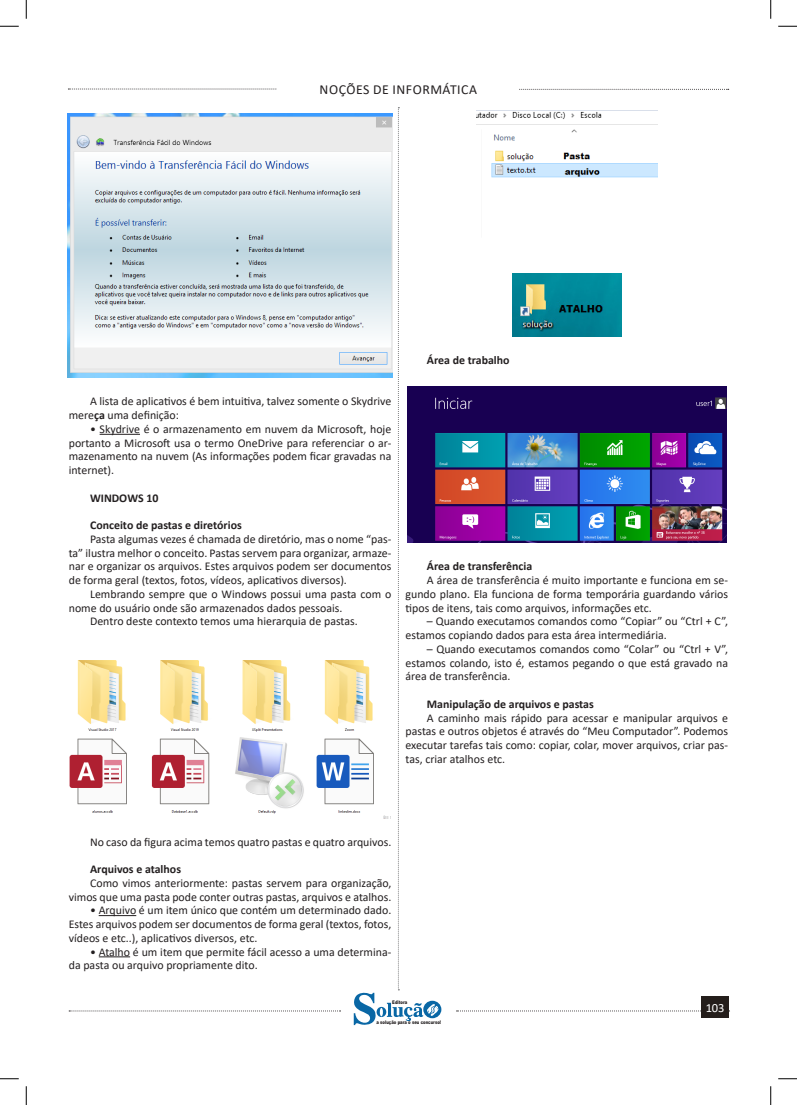
<style>
.page{position:relative;width:797px;height:1105px;background:#fff}
.page>*{position:absolute;margin:0;border:0;box-sizing:border-box;transform-origin:0 0}
.t1{font:13.75px "Calibri";letter-spacing:.04em;color:#231f20}
.t2{font:12.5px "Calibri";color:#fff}
.t3{font:11.88px/13.8px "Calibri";color:#231f20;text-align:justify}
.TITULO_DE_ASSUNTO__C{font:700 11.88px "Calibri";color:#231f20}
.t4{font:900 5px "Arial";color:#231f20;scale:.76 1}
.s1{font-weight:700}
</style>
<div class="page">
<svg style="left:69px;top:1011px;width:271px;height:1px"></svg>
<svg style="left:68px;top:89px;width:209px;height:1px"></svg>
<svg style="left:519px;top:89px;width:209px;height:1px"></svg>
<svg style="left:456px;top:1011px;width:245px;height:1px"></svg>
<div style="left:701px;top:996px;width:28px;height:22px;background:#241e1b"></div>
<svg style="left:354px;top:107px;width:87px;height:919px"></svg>
<hr style="left:100px;top:434px;width:40px;height:1px;background:#231f20">
<hr style="left:99px;top:915px;width:37px;height:1px;background:#231f20">
<hr style="left:99px;top:956px;width:31px;height:1px;background:#231f20">
<img style="left:67px;top:114px;width:326px;height:264px">
<img style="left:70px;top:650px;width:320px;height:168px">
<img style="left:476px;top:110px;width:181px;height:68px">
<img style="left:512px;top:273px;width:109px;height:64px">
<img style="left:407px;top:386px;width:319px;height:157px">
<svg style="left:0;top:25px;width:19px;height:2px"></svg>
<svg style="left:778px;top:25px;width:19px;height:2px"></svg>
<svg style="left:0;top:1078px;width:19px;height:1px"></svg>
<svg style="left:778px;top:1078px;width:19px;height:1px"></svg>
<svg style="left:25px;top:0;width:2px;height:19px"></svg>
<svg style="left:25px;top:1086px;width:2px;height:19px"></svg>
<svg style="left:770px;top:0;width:1px;height:19px"></svg>
<svg style="left:770px;top:1086px;width:1px;height:19px"></svg>
<p class="t1" style="left:319px;top:80px;width:159px">NOÇÕES DE INFORMÁTICA</p>
<p class="t3" style="left:69px;top:394px;width:324px;text-indent:21px">A lista de aplicativos é bem intuitiva, talvez somente o Skydrive mere<span class="s1">ça</span> uma definição:</p>
<p class="t3" style="left:69px;top:422px;width:324px;text-indent:21px">• Skydrive é o armazenamento em nuvem da Microsoft, hoje portanto a Microsoft usa o termo OneDrive para referenciar o ar&shy;mazenamento na nuvem (As informações podem ficar gravadas na internet).</p>
<p class="TITULO_DE_ASSUNTO__C" style="left:90px;top:489px;width:70px">WINDOWS 10</p>
<p class="TITULO_DE_ASSUNTO__C" style="left:90px;top:517px;width:153px">Conceito de pastas e diretórios</p>
<p class="t3" style="left:69px;top:532px;width:324px;text-indent:21px">Pasta algumas vezes é chamada de diretório, mas o nome “pas&shy;ta” ilustra melhor o conceito. Pastas servem para organizar, armaze&shy;nar e organizar os arquivos. Estes arquivos podem ser documentos de forma geral (textos, fotos, vídeos, aplicativos diversos).</p>
<p class="t3" style="left:69px;top:587px;width:324px;text-indent:21px">Lembrando sempre que o Windows possui uma pasta com o nome do usuário onde são armazenados dados pessoais.</p>
<p class="t3" style="left:90px;top:614px;width:269px">Dentro deste contexto temos uma hierarquia de pastas.</p>
<p class="TITULO_DE_ASSUNTO__C" style="left:427px;top:352px;width:84px">Área de trabalho</p>
<p class="TITULO_DE_ASSUNTO__C" style="left:427px;top:558px;width:107px">Área de transferência</p>
<p class="t3" style="left:405px;top:573px;width:324px;text-indent:21px">A área de transferência é muito importante e funciona em se&shy;gundo plano. Ela funciona de forma temporária guardando vários tipos de itens, tais como arquivos, informações etc.</p>
<p class="t3" style="left:405px;top:614px;width:324px;text-indent:21px">– Quando executamos comandos como “Copiar” ou “Ctrl + C”, estamos copiando dados para esta área intermediária.</p>
<p class="t3" style="left:405px;top:642px;width:324px;text-indent:21px">– Quando executamos comandos como “Colar” ou “Ctrl + V”, estamos colando, isto é, estamos pegando o que está gravado na área de transferência.</p>
<p class="TITULO_DE_ASSUNTO__C" style="left:427px;top:696px;width:168px">Manipulação de arquivos e pastas</p>
<p class="t3" style="left:405px;top:711px;width:324px;text-indent:21px">A caminho mais rápido para acessar e manipular arquivos e pastas e outros objetos é através do “Meu Computador”. Podemos executar tarefas tais como: copiar, colar, mover arquivos, criar pas&shy;tas, criar atalhos etc.</p>
<p class="t3" style="left:90px;top:834px;width:303px">No caso da figura acima temos quatro pastas e quatro arquivos.</p>
<p class="TITULO_DE_ASSUNTO__C" style="left:90px;top:861px;width:92px">Arquivos e atalhos</p>
<p class="t3" style="left:69px;top:876px;width:324px;text-align:right">Como vimos anteriormente: pastas servem para organização, vimos que uma pasta pode conter outras pastas, arquivos e atalhos.</p>
<p class="t3" style="left:69px;top:903px;width:324px;text-indent:21px">• Arquivo é um item único que contém um determinado dado.<br>Estes arquivos podem ser documentos de forma geral (textos, fotos, vídeos e etc..), aplicativos diversos, etc.</p>
<p class="t3" style="left:69px;top:944px;width:324px;text-indent:21px">• Atalho é um item que permite fácil acesso a uma determina&shy;da pasta ou arquivo propriamente dito.</p>
<p class="t4" style="left:392px;top:999px;width:21px">Editora</p>
<p class="t4" style="left:376px;top:1019px;width:86px">a solução para o seu concurso!</p>
<p class="t2" style="left:706px;top:999px;width:20px">103</p>
</div>
